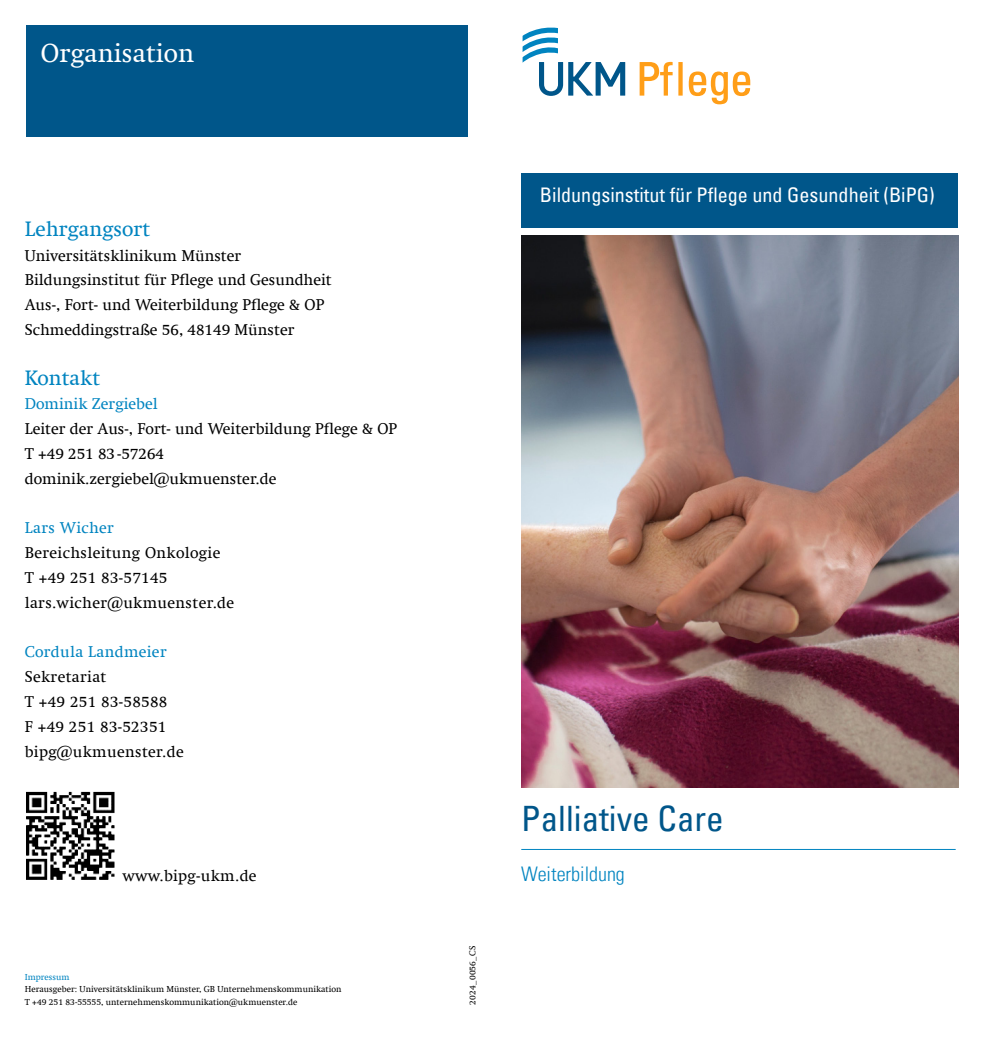
<style>
.page{position:relative;width:983px;height:1042px;background:#fff}
.page>*{position:absolute;margin:0;border:0;box-sizing:border-box;transform-origin:0 0}
.t1{font:condensed 35px "Univers Com 57";color:#00568a}
.Fließtext_Flyer{font:26.25px "Swift Com";color:#fff}
.t2{font:21px "Swift Com";color:#0084c0}
.t3{font:condensed 20.12px "Univers Com 57";color:#fff}
.t4{font:20.12px "Univers Com 47 Light Cond";color:#0084c0}
.t5{font:15.75px "Swift Com";color:#000}
.t6{font:15.75px "Swift Com";letter-spacing:.02em;color:#000}
.t7{font:15.75px "Swift Com";letter-spacing:.02em;color:#0084c0}
.t8{font:15.75px "Swift Com";color:#0084c0}
.Typo_Fließtext{font:8.75px/12.4px "Swift Com";color:#000}
.s1{color:#0084c0}
</style>
<div class="page">
<div style="left:26px;top:25px;width:442px;height:111px;background:#00568a"></div>
<svg style="left:522px;top:27px;width:103px;height:69px"></svg>
<svg style="left:639px;top:62px;width:33px;height:34px"></svg>
<svg style="left:678px;top:62px;width:4px;height:34px"></svg>
<svg style="left:688px;top:71px;width:62px;height:33px"></svg>
<div style="left:521px;top:174px;width:436px;height:54px;background:#00568a"></div>
<hr style="left:521px;top:849px;width:434px;height:1px;background:#0084c0">
<img style="left:26px;top:791px;width:89px;height:89px">
<img style="left:521px;top:236px;width:436px;height:552px">
<p class="Fließtext_Flyer" style="left:41px;top:38px;width:155px">Organisation</p>
<p class="t2" style="left:25px;top:216px;width:127px">Lehrgangsort</p>
<p class="t5" style="left:25px;top:246px;width:218px">Universitätsklinikum Münster</p>
<p class="t5" style="left:25px;top:271px;width:308px">Bildungsinstitut für Pflege und Gesundheit</p>
<p class="t5" style="left:25px;top:296px;width:301px">Aus-, Fort- und Weiterbildung Pflege &amp; OP</p>
<p class="t5" style="left:25px;top:320px;width:271px">Schmeddingstraße 56, 48149 Münster</p>
<p class="t2" style="left:25px;top:365px;width:77px">Kontakt</p>
<p class="t8" style="left:25px;top:395px;width:134px">Dominik Zergiebel</p>
<p class="t5" style="left:25px;top:420px;width:373px">Leiter der Aus-, Fort- und Weiterbildung Pflege &amp; OP</p>
<p class="t5" style="left:25px;top:444px;width:141px">T +49 251 83-57264</p>
<p class="t5" style="left:25px;top:469px;width:253px">dominik.zergiebel@ukmuenster.de</p>
<p class="t7" style="left:25px;top:519px;width:91px">Lars Wicher</p>
<p class="t6" style="left:25px;top:544px;width:197px">Bereichsleitung Onkologie</p>
<p class="t6" style="left:25px;top:568px;width:144px">T +49 251 83-57145</p>
<p class="t6" style="left:25px;top:593px;width:211px">lars.wicher@ukmuenster.de</p>
<p class="t7" style="left:25px;top:643px;width:143px">Cordula Landmeier</p>
<p class="t6" style="left:25px;top:668px;width:83px">Sekretariat</p>
<p class="t6" style="left:25px;top:692px;width:144px">T +49 251 83-58588</p>
<p class="t6" style="left:25px;top:717px;width:143px">F +49 251 83-52351</p>
<p class="t6" style="left:25px;top:742px;width:160px">bipg@ukmuenster.de</p>
<p class="t6" style="left:123px;top:866px;width:135px">www.bipg-ukm.de</p>
<p class="Typo_Fließtext" style="left:25px;top:971px;width:318px"><span class="s1">Impressum<br></span>Herausgeber: Universitätsklinikum Münster, GB Unternehmenskommunikation<br>T +49 251 83-55555, unternehmenskommunikation@ukmuenster.de</p>
<p class="t3" style="left:539px;top:182px;width:396px">Bildungsinstitut für Pflege und Gesundheit (BiPG)</p>
<p class="Typo_Fließtext" style="left:466px;top:1004px;width:60px;rotate:-90deg">2024_0056_CS</p>
<p class="t1" style="left:521px;top:796px;width:204px">Palliative Care</p>
<p class="t4" style="left:521px;top:861px;width:105px">Weiterbildung</p>
</div>
